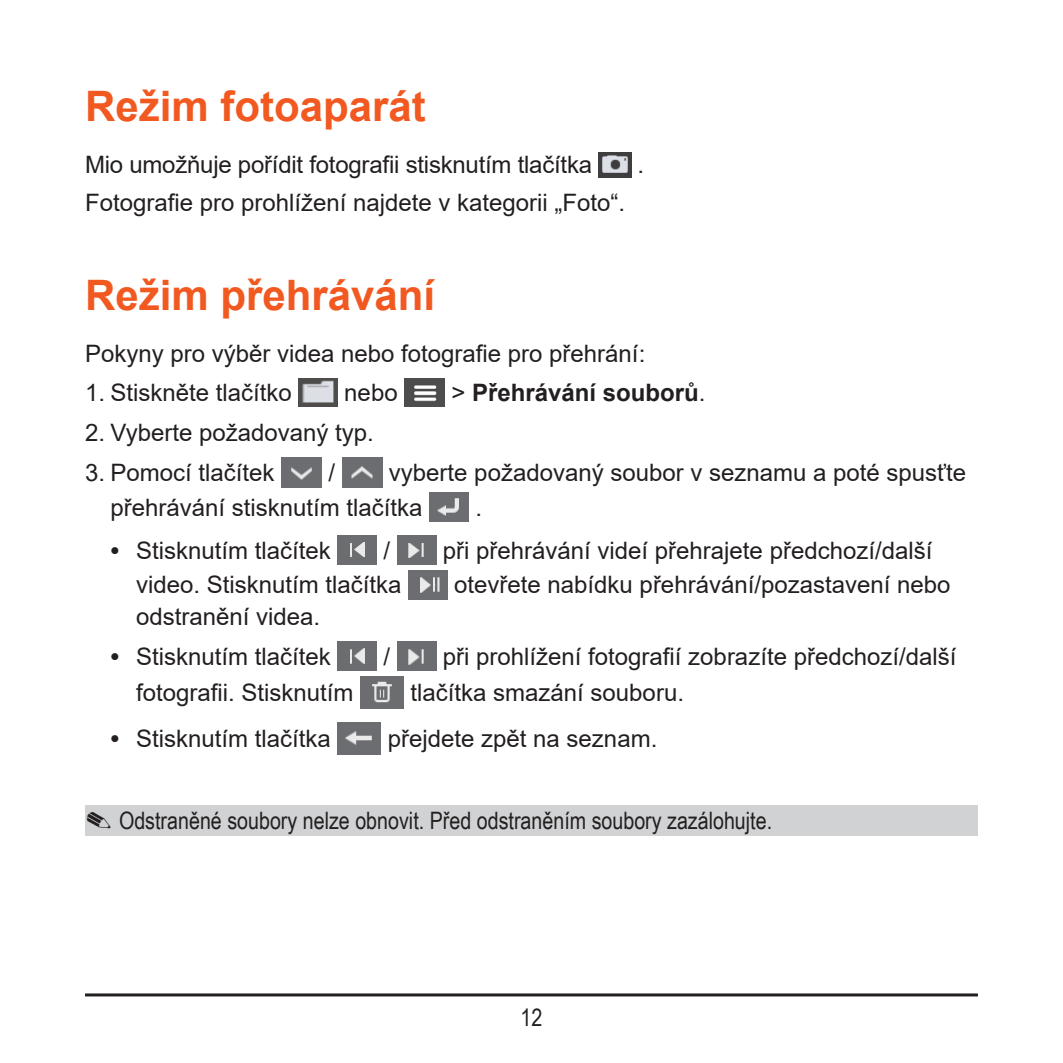
<style>
.page{position:relative;width:1063px;height:1063px;background:#fff}
.page>*{position:absolute;margin:0;border:0;box-sizing:border-box;transform-origin:0 0}
.t1{font:700 42px "Arial";color:#f15921}
.t2{font:24px/34.8px "Arial";color:#231f20}
.t3{font:24px "Arial Narrow";color:#231f20}
.t4{font:700 24px "Arial";color:#231f20}
.s1{font-weight:400}
.s2{font-family:"Arial Unicode MS";font-size:30px}
</style>
<div class="page">
<hr style="left:85px;top:993px;width:893px;height:3px;background:#231f20">
<div style="left:85px;top:805px;width:893px;height:30px;background:#d1d2d4"></div>
<img style="left:598px;top:152px;width:33px;height:25px">
<img style="left:299px;top:378px;width:39px;height:29px">
<img style="left:404px;top:379px;width:41px;height:28px">
<img style="left:281px;top:457px;width:41px;height:31px">
<img style="left:342px;top:457px;width:40px;height:31px">
<img style="left:429px;top:493px;width:40px;height:29px">
<img style="left:337px;top:535px;width:40px;height:30px">
<img style="left:397px;top:535px;width:39px;height:30px">
<img style="left:408px;top:570px;width:40px;height:29px">
<img style="left:436px;top:570px;width:6px;height:29px">
<img style="left:337px;top:641px;width:40px;height:30px">
<img style="left:397px;top:641px;width:39px;height:30px">
<img style="left:360px;top:676px;width:44px;height:33px">
<img style="left:337px;top:722px;width:44px;height:33px">
<h1 class="t1" style="left:85px;top:77px;width:342px">Režim fotoaparát</h1>
<p class="t2" style="left:85px;top:147px;width:509px">Mio umožňuje pořídit fotografii stisknutím tlačítka</p>
<p class="t2" style="left:85px;top:185px;width:542px">Fotografie pro prohlížení najdete v kategorii „Foto“.</p>
<p class="t2" style="left:638px;top:147px;width:8px">.</p>
<h1 class="t1" style="left:85px;top:265px;width:352px">Režim přehrávání</h1>
<p class="t2" style="left:85px;top:336px;width:562px">Pokyny pro výběr videa nebo fotografie pro přehrání:</p>
<p class="t2" style="left:85px;top:375px;width:208px">1. Stiskněte tlačítko</p>
<p class="t2" style="left:344px;top:375px;width:55px">nebo</p>
<p class="t4" style="left:451px;top:376px;width:256px"><span class="s1">&gt;</span> Přehrávání souborů<span class="s1">.</span></p>
<p class="t2" style="left:85px;top:415px;width:290px">2. Vyberte požadovaný typ.</p>
<p class="t2" style="left:85px;top:455px;width:191px">3. Pomocí tlačítek</p>
<p class="t2" style="left:328px;top:455px;width:8px">/</p>
<p class="t2" style="left:111px;top:455px;width:857px;text-indent:278px">vyberte požadovaný soubor v seznamu a poté spusťte přehrávání stisknutím tlačítka</p>
<p class="t2" style="left:475px;top:490px;width:8px">.</p>
<p class="t2" style="left:111px;top:533px;width:222px">● Stisknutím tlačítek</p>
<p class="t2" style="left:383px;top:533px;width:8px">/</p>
<p class="t2" style="left:443px;top:533px;width:491px">při přehrávání videí přehrajete předchozí/další</p>
<p class="t2" style="left:136px;top:567px;width:267px">video. Stisknutím tlačítka</p>
<p class="t2" style="left:454px;top:567px;width:498px">otevřete nabídku přehrávání/pozastavení nebo</p>
<p class="t2" style="left:136px;top:599px;width:186px">odstranění videa.</p>
<p class="t2" style="left:111px;top:639px;width:222px">● Stisknutím tlačítek</p>
<p class="t2" style="left:383px;top:639px;width:8px">/</p>
<p class="t2" style="left:443px;top:639px;width:515px">při prohlížení fotografií zobrazíte předchozí/další</p>
<p class="t2" style="left:136px;top:675px;width:219px">fotografii. Stisknutím</p>
<p class="t2" style="left:411px;top:675px;width:275px">tlačítka smazání souboru.</p>
<p class="t2" style="left:111px;top:721px;width:222px">● Stisknutím tlačítka</p>
<p class="t2" style="left:388px;top:721px;width:271px">přejdete zpět na seznam.</p>
<p class="t3" style="left:85px;top:803px;width:689px"><span class="s2">✎</span> Odstraněné soubory nelze obnovit. Před odstraněním soubory zazálohujte.</p>
<p class="t3" style="left:521px;top:1000px;width:23px">12</p>
</div>
